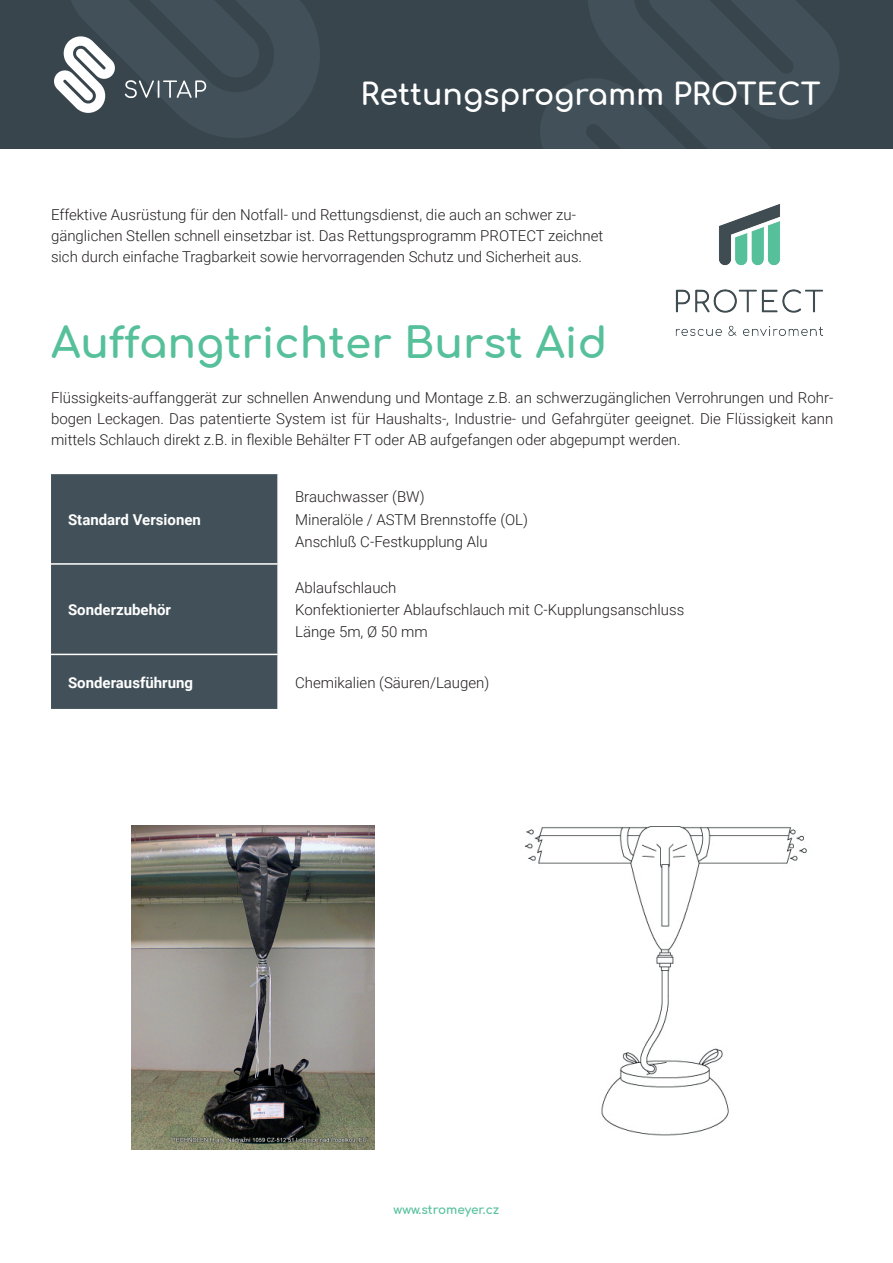
<style>
.page{position:relative;width:893px;height:1263px;background:#fff}
.page>*{position:absolute;margin:0;border:0;box-sizing:border-box;transform-origin:0 0}
.Název_produktu{font:700 42px "Comfortaa";color:#56c09b}
.t1{font:700 30px "Comfortaa";color:#fff}
.Tabulka__text{font:300 15px/21px "Roboto";color:#231f20}
.Tabulka__záhlaví{font:700 15px "Roboto";color:#fff}
.t2{font:700 12px "Comfortaa";color:#56c09b}
</style>
<div class="page">
<div style="left:0;top:0;width:893px;height:149px;background:#38454d"></div>
<svg style="left:540px;top:0;width:299px;height:148px"></svg>
<img style="left:524px;top:826px;width:283px;height:310px">
<img style="left:131px;top:825px;width:244px;height:325px">
<div style="left:51px;top:474px;width:226px;height:235px;background:#425159"></div>
<hr style="left:51px;top:563px;width:228px;height:2px;background:#fff">
<hr style="left:51px;top:654px;width:228px;height:1px;background:#fff">
<svg style="left:54px;top:0;width:265px;height:138px"></svg>
<img style="left:675px;top:204px;width:149px;height:132px">
<h2 class="t1" style="left:360px;top:67px;width:462px">Rettungsprogramm PROTECT</h2>
<p class="Tabulka__text" style="left:51px;top:203px;width:554px">Effektive Ausrüstung für den Notfall- und Rettungsdienst, die auch an schwer zu&shy;gänglichen Stellen schnell einsetzbar ist. Das Rettungsprogramm PROTECT zeichnet sich durch einfache Tragbarkeit sowie hervorragenden Schutz und Sicherheit aus.</p>
<p class="Název_produktu" style="left:51px;top:304px;width:558px">Auffangtrichter Burst Aid</p>
<p class="Tabulka__text" style="left:51px;top:386px;width:784px;text-align:justify">Flüssigkeits-auffanggerät zur schnellen Anwendung und Montage z.B. an schwerzugänglichen Verrohrungen und Rohr&shy;bogen Leckagen. Das patentierte System ist für Haushalts-, Industrie- und Gefahrgüter geeignet. Die Flüssigkeit kann mittels Schlauch direkt z.B. in flexible Behälter FT oder AB aufgefangen oder abgepumpt werden.</p>
<p class="Tabulka__záhlaví" style="left:68px;top:509px;width:134px">Standard Versionen</p>
<p class="Tabulka__záhlaví" style="left:68px;top:599px;width:105px">Sonderzubehör</p>
<p class="Tabulka__text" style="left:295px;top:486px;width:131px">Brauchwasser (BW)</p>
<p class="Tabulka__text" style="left:295px;top:508px;width:234px">Mineralöle / ASTM Brennstoffe (OL)</p>
<p class="Tabulka__text" style="left:295px;top:530px;width:194px">Anschluß C-Festkupplung Alu</p>
<p class="Tabulka__text" style="left:295px;top:576px;width:103px">Ablaufschlauch</p>
<p class="Tabulka__text" style="left:295px;top:598px;width:391px">Konfektionierter Ablaufschlauch mit C-Kupplungsanschluss</p>
<p class="Tabulka__text" style="left:295px;top:621px;width:134px">Länge 5m, Ø 50 mm</p>
<p class="Tabulka__záhlaví" style="left:68px;top:672px;width:127px">Sonderausführung</p>
<p class="Tabulka__text" style="left:295px;top:671px;width:196px">Chemikalien (Säuren/Laugen)</p>
<p class="t2" style="left:394px;top:1198px;width:107px">www.stromeyer.cz</p>
</div>
